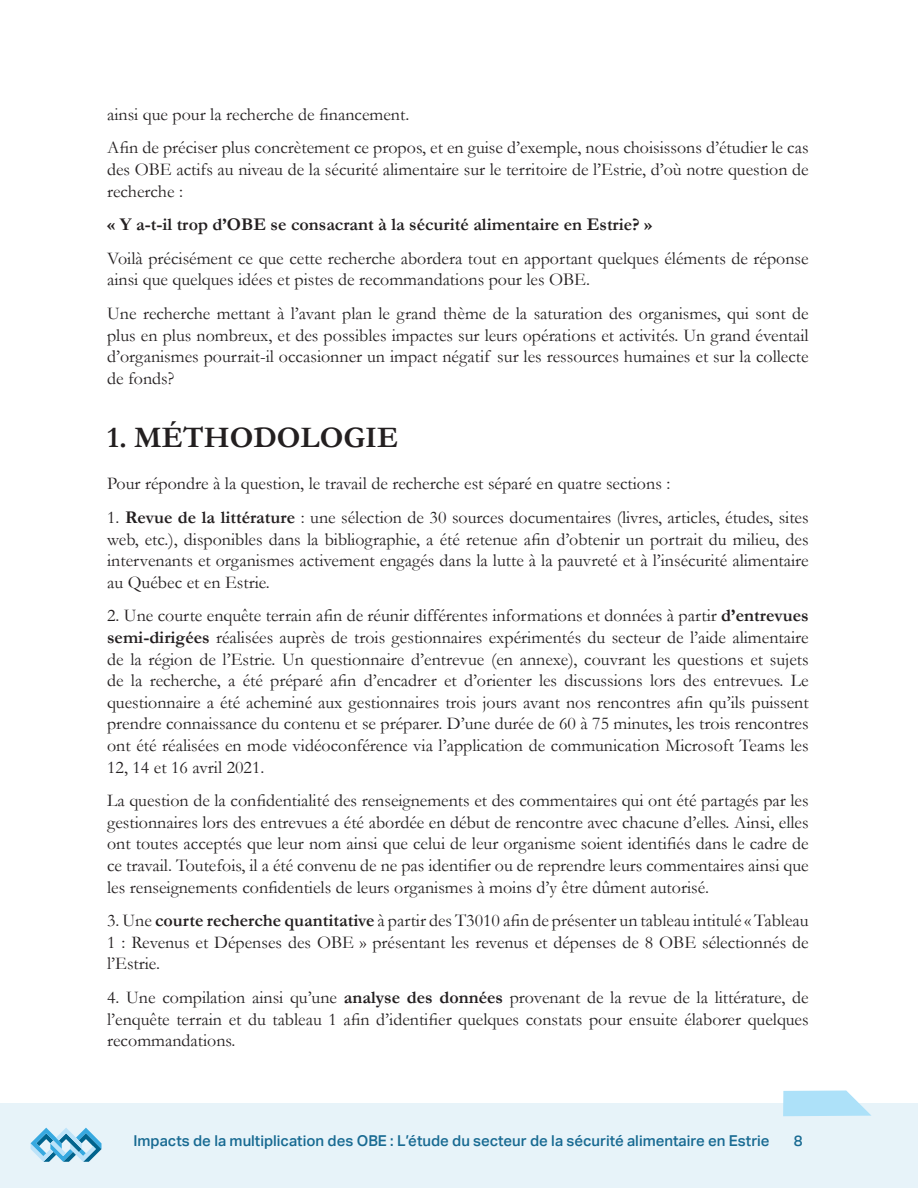
<style>
.page{position:relative;width:918px;height:1188px;background:#fff}
.page>*{position:absolute;margin:0;border:0;box-sizing:border-box;transform-origin:0 0}
.t1{font:700 30px "Garamond";color:#231f20}
.t2{font:18px/21.6px "Garamond";color:#231f20;text-align:justify}
.t3{font:700 18px "Garamond";color:#231f20}
.t4{font:500 15px "Aktiv Grotesk";color:#186a92}
.s1{font-weight:700}
</style>
<div class="page">
<div style="left:0;top:1103px;width:918px;height:85px;background:#e7f3f9"></div>
<svg style="left:31px;top:1128px;width:71px;height:34px"></svg>
<svg style="left:783px;top:1090px;width:88px;height:26px;background:#b9e5f9"></svg>
<p class="t2" style="left:107px;top:97px;width:703px;line-height:33.6px">ainsi que pour la recherche de financement.<br>Afin de préciser plus concrètement ce propos, et en guise d’exemple, nous choisissons d’étudier le cas</p>
<p class="t2" style="left:107px;top:160px;width:703px">des OBE actifs au niveau de la sécurité alimentaire sur le territoire de l’Estrie, d’où notre question de recherche :</p>
<p class="t3" style="left:107px;top:218px;width:547px">« Y a-t-il trop d’OBE se consacrant à la sécurité alimentaire en Estrie? »</p>
<p class="t2" style="left:107px;top:249px;width:703px">Voilà précisément ce que cette recherche abordera tout en apportant quelques éléments de réponse ainsi que quelques idées et pistes de recommandations pour les OBE.</p>
<p class="t2" style="left:107px;top:304px;width:703px">Une recherche mettant à l’avant plan le grand thème de la saturation des organismes, qui sont de plus en plus nombreux, et des possibles impactes sur leurs opérations et activités. Un grand éventail d’organismes pourrait-il occasionner un impact négatif sur les ressources humaines et sur la collecte de fonds?</p>
<h1 class="t1" style="left:107px;top:427px;width:293px">1. MÉTHODOLOGIE</h1>
<p class="t2" style="left:107px;top:475px;width:565px">Pour répondre à la question, le travail de recherche est séparé en quatre sections :</p>
<p class="t2" style="left:107px;top:508px;width:703px">1. <span class="s1">Revue de la littérature</span> : une sélection de 30 sources documentaires (livres, articles, études, sites web, etc.), disponibles dans la bibliographie, a été retenue afin d’obtenir un portrait du milieu, des intervenants et organismes activement engagés dans la lutte à la pauvreté et à l’insécurité alimentaire au Québec et en Estrie.</p>
<p class="t2" style="left:107px;top:604px;width:703px">2. Une courte enquête terrain afin de réunir différentes informations et données à partir <span class="s1">d’entrevues semi-dirigées</span> réalisées auprès de trois gestionnaires expérimentés du secteur de l’aide alimentaire de la région de l’Estrie. Un questionnaire d’entrevue (en annexe), couvrant les questions et sujets de la recherche, a été préparé afin d’encadrer et d’orienter les discussions lors des entrevues. Le questionnaire a été acheminé aux gestionnaires trois jours avant nos rencontres afin qu’ils puissent prendre connaissance du contenu et se préparer. D’une durée de 60 à 75 minutes, les trois rencontres ont été réalisées en mode vidéoconférence via l’application de communication Microsoft Teams les 12, 14 et 16 avril 2021.</p>
<p class="t2" style="left:107px;top:789px;width:703px">La question de la confidentialité des renseignements et des commentaires qui ont été partagés par les gestionnaires lors des entrevues a été abordée en début de rencontre avec chacune d’elles. Ainsi, elles ont toutes acceptés que leur nom ainsi que celui de leur organisme soient identifiés dans le cadre de ce travail. Toutefois, il a été convenu de ne pas identifier ou de reprendre leurs commentaires ainsi que les renseignements confidentiels de leurs organismes à moins d’y être dûment autorisé.</p>
<p class="t2" style="left:107px;top:911px;width:703px">3. Une <span class="s1">courte recherche quantitative</span> à partir des T3010 afin de présenter un tableau intitulé « Tableau 1 : Revenus et Dépenses des OBE » présentant les revenus et dépenses de 8 OBE sélectionnés de l’Estrie.</p>
<p class="t2" style="left:107px;top:988px;width:703px">4. Une compilation ainsi qu’une <span class="s1">analyse des données</span> provenant de la revue de la littérature, de l’enquête terrain et du tableau 1 afin d’identifier quelques constats pour ensuite élaborer quelques recommandations.</p>
<p class="t4" style="left:134px;top:1135px;width:638px">Impacts de la multiplication des OBE : L’étude du secteur de la sécurité alimentaire en Estrie</p>
<p class="t4" style="left:794px;top:1135px;width:10px">8</p>
</div>
